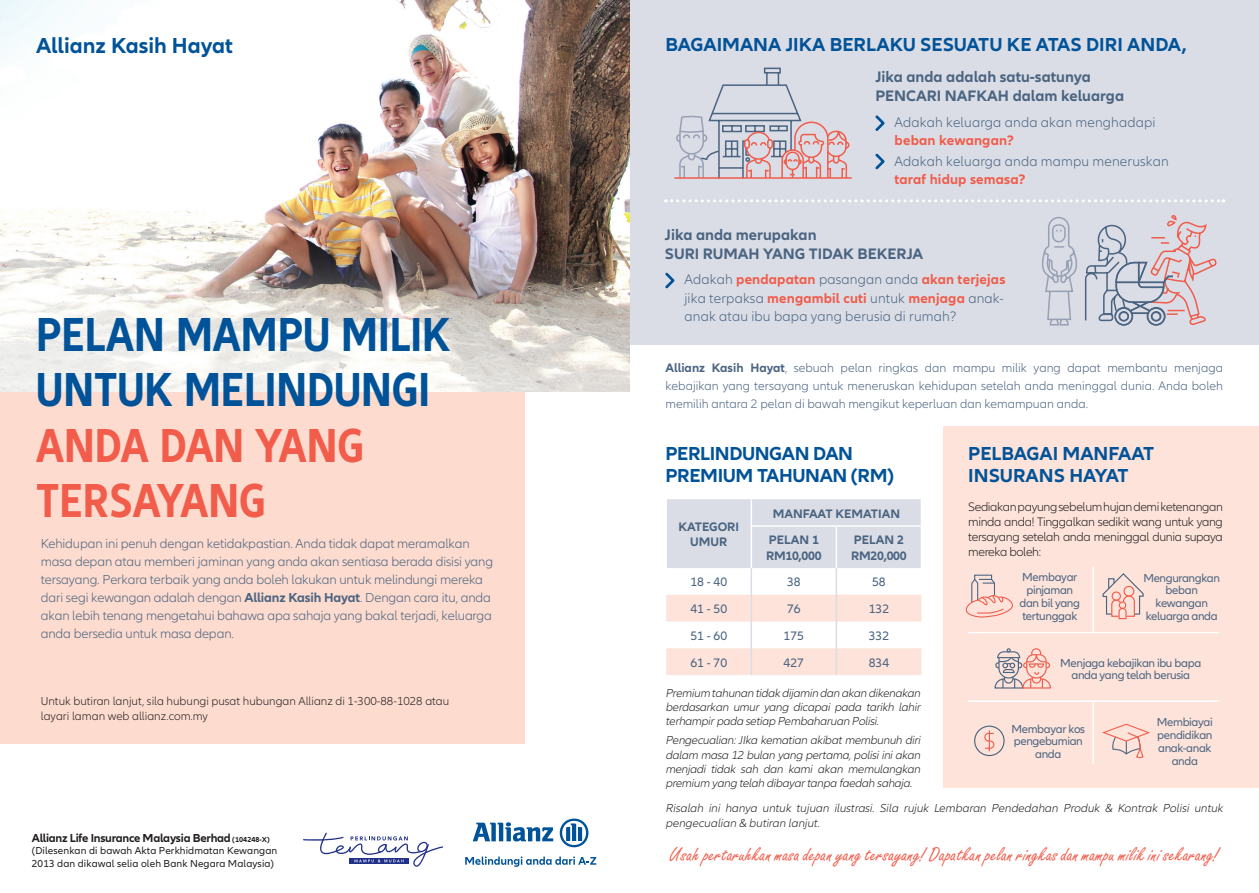
<style>
.page{position:relative;width:1259px;height:893px;background:#fff}
.page>*{position:absolute;margin:0;border:0;box-sizing:border-box;transform-origin:0 0}
.t1{font:700 condensed 49.5px "Allianz Neo";color:#015399}
.t2{font:700 condensed 49.5px/55.5px "Allianz Neo";color:#f15c4b}
.t3{font:700 22.5px "Allianz Neo";color:#015399}
.t4{font:20.25px "Freestyle Script";letter-spacing:.01em;color:#f15c4b}
.t5{font:700 19.5px/22.5px "Allianz Neo";color:#015399}
.t6{font:700 19.5px/22.5px "Allianz Neo";letter-spacing:-.02em;color:#015399}
.t7{font:700 15.75px/18.9px "Allianz Neo";color:#4b6481}
.t8{font:300 14.25px/18px "Allianz Neo";letter-spacing:.01em;color:#4b6481}
.t9{font:300 13.5px/18px "Allianz Neo";letter-spacing:-.01em;color:#4b6481}
.t10{font:300 12.75px/18px "Allianz Neo";color:#4b6481;text-align:justify}
.t11{font:300 12.75px/15.3px "Allianz Neo";letter-spacing:-.03em;color:#231f20;text-align:justify}
.t12{font:12.75px "Allianz Neo";color:#4b6481}
.t13{font:700 12.75px/15.3px "Allianz Neo";letter-spacing:-.02em;color:#4b6481}
.t14{font:700 12.75px/15.3px "Allianz Neo";color:#4b6481;text-align:center}
.t15{font:italic 300 12px/14.4px "Allianz Neo";letter-spacing:-.01em;color:#231f20;text-align:justify}
.t16{font:12px/12.8px "Allianz Neo";letter-spacing:-.03em;color:#4b6481;text-align:center}
.t17{font:300 12px/14.4px "Allianz Neo";color:#231f20}
.t18{font:700 12px "Allianz Neo";letter-spacing:-.02em;color:#231f20}
.t19{font:10.5px/12.6px "Allianz Neo";letter-spacing:.01em;color:#231f20}
.s1{font-weight:700}
.s2{font-size:7.5px}
.s3{font-weight:700;color:#f15c4b}
</style>
<div class="page">
<div style="left:610px;top:0;width:649px;height:344px;background:#dadde5"></div>
<div style="left:0;top:250px;width:524px;height:493px;background:#fddbce"></div>
<img style="left:0;top:0;width:629px;height:391px">
<svg style="left:303px;top:833px;width:140px;height:34px"></svg>
<svg style="left:465px;top:856px;width:131px;height:11px"></svg>
<svg style="left:473px;top:822px;width:80px;height:19px"></svg>
<svg style="left:560px;top:819px;width:28px;height:28px"></svg>
<div style="left:944px;top:426px;width:315px;height:361px;background:#fde3d9"></div>
<div style="left:667px;top:499px;width:253px;height:69px;background:#dadde5"></div>
<svg style="left:666px;top:595px;width:255px;height:80px"></svg>
<hr style="left:665px;top:622px;width:2px;height:26px;background:#fff">
<hr style="left:920px;top:622px;width:2px;height:26px;background:#fff">
<hr style="left:750px;top:499px;width:2px;height:27px;background:#fff">
<hr style="left:750px;top:526px;width:2px;height:42px;background:#fff">
<hr style="left:835px;top:527px;width:2px;height:41px;background:#fff">
<hr style="left:752px;top:525px;width:84px;height:2px;background:#fff">
<hr style="left:836px;top:525px;width:84px;height:2px;background:#fff">
<hr style="left:750px;top:568px;width:2px;height:27px;background:#dadde5">
<hr style="left:835px;top:568px;width:2px;height:27px;background:#dadde5">
<hr style="left:750px;top:595px;width:2px;height:27px;background:#dadde5">
<hr style="left:835px;top:595px;width:2px;height:27px;background:#dadde5">
<hr style="left:750px;top:622px;width:2px;height:26px;background:#dadde5">
<hr style="left:835px;top:622px;width:2px;height:26px;background:#dadde5">
<hr style="left:750px;top:648px;width:2px;height:27px;background:#dadde5">
<hr style="left:835px;top:648px;width:2px;height:27px;background:#dadde5">
<svg style="left:994px;top:648px;width:57px;height:41px"></svg>
<svg style="left:1102px;top:573px;width:42px;height:47px"></svg>
<svg style="left:965px;top:574px;width:48px;height:44px"></svg>
<svg style="left:1102px;top:723px;width:48px;height:35px"></svg>
<hr style="left:968px;top:632px;width:251px;height:1px;background:#fff">
<hr style="left:968px;top:700px;width:251px;height:2px;background:#fff">
<svg style="left:663px;top:67px;width:561px;height:412px"></svg>
<hr style="left:1092px;top:567px;width:2px;height:65px;background:#fff">
<hr style="left:1092px;top:701px;width:2px;height:63px;background:#fff">
<svg style="left:984px;top:730px;width:11px;height:22px"></svg>
<div style="left:974px;top:726px;width:30px;height:30px;border:1px solid #4b6481;border-radius:50%"></div>
<p class="t3" style="left:36px;top:33px;width:198px">Allianz Kasih Hayat</p>
<p class="t1" style="left:36px;top:306px;width:416px">PELAN MAMPU MILIK</p>
<p class="t1" style="left:36px;top:361px;width:395px">UNTUK MELINDUNGI</p>
<p class="t2" style="left:36px;top:419px;width:329px">ANDA DAN YANG<br>TERSAYANG</p>
<p class="t9" style="left:41px;top:535px;width:454px">Kehidupan ini penuh dengan ketidakpastian. Anda tidak dapat meramalkan masa depan atau memberi jaminan yang anda akan sentiasa berada disisi yang tersayang. Perkara terbaik yang anda boleh lakukan untuk melindungi mereka dari segi kewangan adalah dengan <span class="s1">Allianz Kasih Hayat</span>. Dengan cara itu, anda akan lebih tenang mengetahui bahawa apa sahaja yang bakal terjadi, keluarga anda bersedia untuk masa depan.</p>
<p class="t17" style="left:41px;top:695px;width:410px">Untuk butiran lanjut, sila hubungi pusat hubungan Allianz di 1-300-88-1028 atau layari laman web allianz.com.my</p>
<p class="t18" style="left:32px;top:831px;width:239px">Allianz Life Insurance Malaysia Berhad <span class="s2">(104248-X)</span></p>
<p class="t19" style="left:32px;top:845px;width:247px">(Dilesenkan di bawah Akta Perkhidmatan Kewangan<br>2013 dan dikawal selia oleh Bank Negara Malaysia)</p>
<p class="t5" style="left:665px;top:34px;width:523px">BAGAIMANA JIKA BERLAKU SESUATU KE ATAS DIRI ANDA,</p>
<p class="t7" style="left:875px;top:68px;width:250px">Jika anda adalah satu-satunya<br>PENCARI NAFKAH dalam keluarga</p>
<p class="t8" style="left:894px;top:114px;width:262px">Adakah keluarga anda akan menghadapi <span class="s3">beban kewangan?</span></p>
<p class="t8" style="left:894px;top:153px;width:276px">Adakah keluarga anda mampu meneruskan <span class="s3">taraf hidup semasa?</span></p>
<p class="t7" style="left:665px;top:225px;width:260px">Jika anda merupakan<br>SURI RUMAH YANG TIDAK BEKERJA</p>
<p class="t8" style="left:684px;top:270px;width:322px;line-height:18.6px">Adakah <span class="s3">pendapatan</span> pasangan anda <span class="s3">akan terjejas </span>jika terpaksa <span class="s3">mengambil cuti</span> untuk <span class="s3">menjaga</span> anak&shy;anak atau ibu bapa yang berusia di rumah?</p>
<p class="t10" style="left:665px;top:359px;width:559px"><span class="s1">Allianz Kasih Hayat</span>, sebuah pelan ringkas dan mampu milik yang dapat membantu menjaga kebajikan yang tersayang untuk meneruskan kehidupan setelah anda meninggal dunia. Anda boleh memilih antara 2 pelan di bawah mengikut keperluan dan kemampuan anda.</p>
<p class="t6" style="left:665px;top:442px;width:230px">PERLINDUNGAN DAN<br>PREMIUM TAHUNAN (RM)</p>
<p class="t14" style="left:678px;top:519px;width:62px">KATEGORI<br>UMUR</p>
<p class="t14" style="left:772px;top:506px;width:129px">MANFAAT KEMATIAN</p>
<p class="t13" style="left:766px;top:533px;width:57px">PELAN 1<br>RM10,000</p>
<p class="t13" style="left:851px;top:533px;width:57px">PELAN 2<br>RM20,000</p>
<p class="t12" style="left:690px;top:575px;width:38px">18 - 40</p>
<p class="t12" style="left:787px;top:575px;width:15px">38</p>
<p class="t12" style="left:872px;top:575px;width:15px">58</p>
<p class="t12" style="left:690px;top:602px;width:38px">41 - 50</p>
<p class="t12" style="left:787px;top:602px;width:15px">76</p>
<p class="t12" style="left:868px;top:602px;width:22px">132</p>
<p class="t12" style="left:690px;top:628px;width:38px">51 - 60</p>
<p class="t12" style="left:783px;top:628px;width:22px">175</p>
<p class="t12" style="left:868px;top:628px;width:22px">332</p>
<p class="t12" style="left:690px;top:655px;width:38px">61 - 70</p>
<p class="t12" style="left:783px;top:655px;width:22px">427</p>
<p class="t12" style="left:868px;top:655px;width:22px">834</p>
<p class="t15" style="left:665px;top:686px;width:259px">Premium tahunan tidak dijamin dan akan dikenakan berdasarkan umur yang dicapai pada tarikh lahir terhampirpada setiap Pembaharuan Polisi.</p>
<p class="t15" style="left:665px;top:733px;width:259px">Pengecualian: JIka kematian akibatmembunuh diri dalam masa 12 bulan yang pertama,polisiiniakan menjadi tidak sah dan kami akan memulangkan premium yang telah dibayartanpa faedah sahaja.</p>
<p class="t5" style="left:968px;top:442px;width:187px">PELBAGAI MANFAAT<br>INSURANS HAYAT</p>
<p class="t11" style="left:968px;top:499px;width:256px">Sediakan payung sebelum hujan demi ketenangan minda anda! Tinggalkan sedikit wang untuk yang tersayang setelah anda meninggal dunia supaya mereka boleh:</p>
<p class="t16" style="left:1019px;top:571px;width:62px">Membayar pinjaman dan bil yang tertunggak</p>
<p class="t16" style="left:1143px;top:571px;width:78px">Mengurangkan beban kewangan keluarga anda</p>
<p class="t16" style="left:1060px;top:657px;width:142px">Menjaga kebajikan ibu bapa anda yang telah berusia</p>
<p class="t16" style="left:1011px;top:723px;width:75px">Membayar kos pengebumian anda</p>
<p class="t16" style="left:1157px;top:716px;width:57px">Membiayai pendidikan anak-anak anda</p>
<p class="t15" style="left:665px;top:802px;width:561px">Risalah ini hanya untuk tujuan ilustrasi. Sila rujuk Lembaran Pendedahan Produk &amp; Kontrak Polisi untuk pengecualian &amp; butiran lanjut.</p>
<p class="t4" style="left:669px;top:843px;width:551px">Usah pertaruhkan masa depan yang tersayang! Dapatkan pelan ringkas dan mampu milik ini sekarang!</p>
</div>
